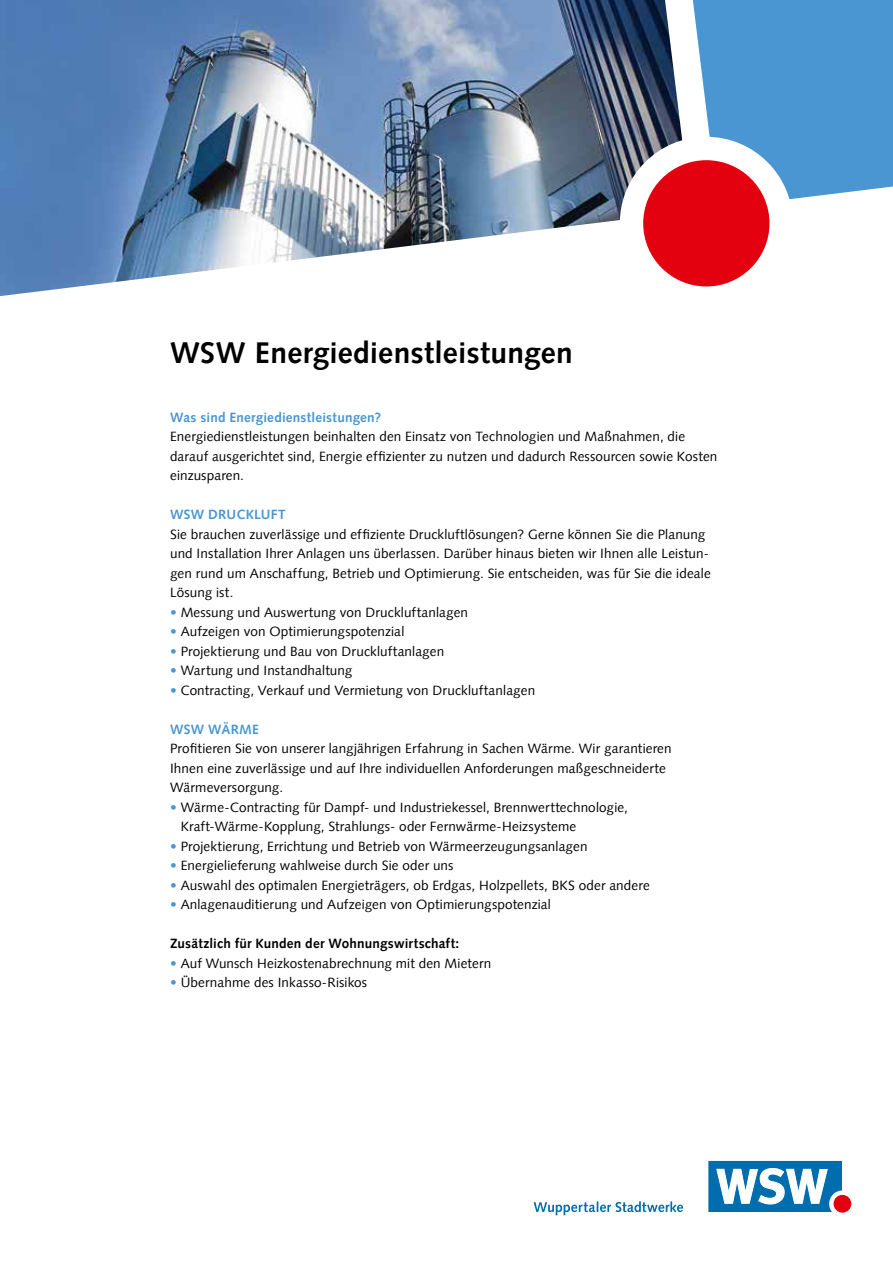
<style>
.page{position:relative;width:893px;height:1263px;background:#fff}
.page>*{position:absolute;margin:0;border:0;box-sizing:border-box;transform-origin:0 0}
.t1{font:700 30px "Syntax Com";letter-spacing:.005em;color:#000}
.t2{font:13.5px/19.5px "Syntax Com";letter-spacing:.01em;color:#000}
.t3{font:700 13.5px "Syntax Com";letter-spacing:.015em;color:#4996d2}
.t4{font:700 13.5px "Syntax Com";letter-spacing:.015em;color:#000}
.s1{color:#4996d2}
</style>
<div class="page">
<div style="left:833px;top:1195px;width:18px;height:17px;background:#e3000f;border-radius:50%"></div>
<svg style="left:708px;top:1161px;width:134px;height:51px"></svg>
<svg style="left:534px;top:1201px;width:149px;height:14px"></svg>
<img style="left:0;top:0;width:665px;height:186px">
<div style="left:735px;top:0;width:158px;height:186px;background:#4996d2"></div>
<svg style="left:0;top:186px;width:893px;height:111px"></svg>
<svg style="left:665px;top:0;width:70px;height:147px"></svg>
<div style="left:620px;top:137px;width:173px;height:173px;background:#fff;border-radius:50%"></div>
<div style="left:643px;top:160px;width:126px;height:126px;background:#e3000f;border-radius:50%"></div>
<h1 class="t1" style="left:170px;top:335px;width:404px">WSW Energiedienstleistungen</h1>
<p class="t3" style="left:170px;top:409px;width:213px">Was sind Energiedienstleistungen?</p>
<p class="t2" style="left:170px;top:427px;width:549px">Energiedienstleistungen beinhalten den Einsatz von Technologien und Maßnahmen, die darauf ausgerichtet sind, Energie effizienter zu nutzen und dadurch Ressourcen sowie Kosten einzusparen.</p>
<p class="t3" style="left:170px;top:506px;width:117px">WSW DRUCKLUFT</p>
<p class="t2" style="left:170px;top:524px;width:542px">Sie brauchen zuverlässige und effiziente Druckluftlösungen? Gerne können Sie die Planung und Installation Ihrer Anlagen uns überlassen. Darüber hinaus bieten wir Ihnen alle Leistun&shy;gen rund um Anschaffung, Betrieb und Optimierung. Sie entscheiden, was für Sie die ideale Lösung ist.</p>
<p class="t2" style="left:170px;top:602px;width:299px"><span class="s1">•</span> Messung und Auswertung von Druckluftanlagen</p>
<p class="t2" style="left:170px;top:622px;width:236px"><span class="s1">•</span> Aufzeigen von Optimierungspotenzial</p>
<p class="t2" style="left:170px;top:641px;width:276px"><span class="s1">•</span> Projektierung und Bau von Druckluftanlagen</p>
<p class="t2" style="left:170px;top:661px;width:184px"><span class="s1">•</span> Wartung und Instandhaltung</p>
<p class="t2" style="left:170px;top:680px;width:367px"><span class="s1">•</span> Contracting, Verkauf und Vermietung von Druckluftanlagen</p>
<p class="t3" style="left:170px;top:721px;width:90px">WSW WÄRME</p>
<p class="t2" style="left:170px;top:739px;width:503px">Profitieren Sie von unserer langjährigen Erfahrung in Sachen Wärme. Wir garantieren<br>Ihnen eine zuverlässige und auf Ihre individuellen Anforderungen maßgeschneiderte<br>Wärmeversorgung.</p>
<p class="t2" style="left:181px;top:797px;width:449px;text-indent:-11px"><span class="s1">•</span> Wärme-Contracting für Dampf- und Industriekessel, Brennwerttechnologie,<br>Kraft-Wärme-Kopplung, Strahlungs- oder Fernwärme-Heizsysteme</p>
<p class="t2" style="left:170px;top:836px;width:419px"><span class="s1">•</span> Projektierung, Errichtung und Betrieb von Wärmeerzeugungsanlagen</p>
<p class="t2" style="left:170px;top:856px;width:285px"><span class="s1">•</span> Energielieferung wahlweise durch Sie oder uns</p>
<p class="t2" style="left:170px;top:875px;width:481px"><span class="s1">•</span> Auswahl des optimalen Energieträgers, ob Erdgas, Holzpellets, BKS oder andere</p>
<p class="t2" style="left:170px;top:895px;width:382px"><span class="s1">•</span> Anlagenauditierung und Aufzeigen von Optimierungspotenzial</p>
<p class="t4" style="left:170px;top:935px;width:291px">Zusätzlich für Kunden der Wohnungswirtschaft:</p>
<p class="t2" style="left:170px;top:953px;width:323px"><span class="s1">•</span> Auf Wunsch Heizkostenabrechnung mit den Mietern</p>
<p class="t2" style="left:170px;top:973px;width:199px"><span class="s1">•</span> Übernahme des Inkasso-Risikos</p>
</div>
